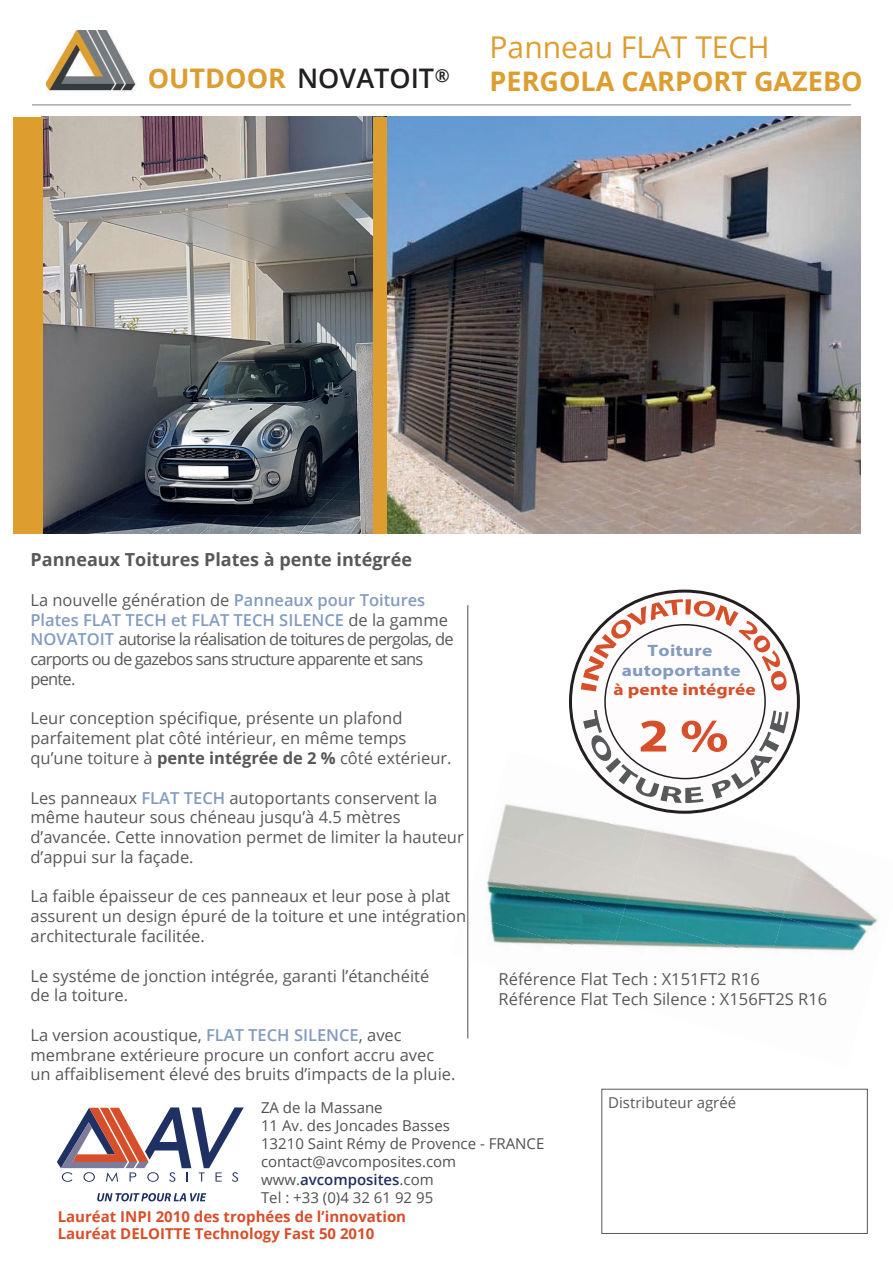
<style>
.page{position:relative;width:893px;height:1263px;background:#fff}
.page>*{position:absolute;margin:0;border:0;box-sizing:border-box;transform-origin:0 0}
.t1{font:700 46.8px "Myriad Pro";color:#d74f2a;scale:1.18 1}
.t2{font:30px "Open Sans";color:#dd9d2f}
.t3{font:700 27px "Open Sans";color:#dd9d2f}
.t4{font:600 27px "Open Sans";color:#231f20}
.t5{font:700 18px "Open Sans";color:#57585a}
.t6{font:16.5px/19.8px "Open Sans";color:#57585a}
.t7{font:16.5px/19.8px "Open Sans";letter-spacing:-.05em;color:#57585a}
.t8{font:700 16.5px/19.8px "Myriad Pro";letter-spacing:.015em;color:#829bbf;text-align:center;scale:1.18 1}
.t9{font:700 16.5px "Myriad Pro";color:#d74f2a;scale:1.18 1}
.t10{font:15px/18px "Open Sans";color:#4f5152}
.t11{font:700 15px/16.5px "Open Sans";color:#d74f2a}
.t12{font:15px "Open Sans";color:#57585a}
.s1{font-weight:700;color:#dd9d2f}
.s2{font-weight:600;color:#829bbf}
.s3{font-weight:700}
.s4{font-weight:600;color:#1f3162}
</style>
<div class="page">
<img style="left:646px;top:799px;width:96px;height:34px">
<img style="left:794px;top:856px;width:27px;height:20px">
<img style="left:499px;top:803px;width:147px;height:30px">
<img style="left:783px;top:876px;width:91px;height:41px">
<div style="left:489px;top:832px;width:145px;height:42px;background:#cecbc6"></div>
<img style="left:623px;top:874px;width:160px;height:43px">
<img style="left:771px;top:917px;width:107px;height:34px">
<img style="left:468px;top:873px;width:155px;height:42px">
<img style="left:611px;top:915px;width:160px;height:35px">
<img style="left:468px;top:913px;width:143px;height:84px">
<img style="left:599px;top:956px;width:12px;height:41px">
<img style="left:43px;top:117px;width:331px;height:416px">
<hr style="left:32px;top:105px;width:819px;height:1px;background:#808285">
<svg style="left:97px;top:1193px;width:109px;height:8px"></svg>
<svg style="left:57px;top:1107px;width:187px;height:75px"></svg>
<div style="left:601px;top:1089px;width:267px;height:145px;border:1px solid #57585a"></div>
<hr style="left:467px;top:605px;width:1px;height:433px;background:#4f5152">
<div style="left:14px;top:117px;width:29px;height:416px;background:#dd9d2f"></div>
<div style="left:374px;top:117px;width:15px;height:416px;background:#dd9d2f"></div>
<div style="left:570px;top:591px;width:228px;height:221px;background:#fefcfd;border-radius:50%"></div>
<svg style="left:583px;top:710px;width:120px;height:93px"></svg>
<svg style="left:712px;top:710px;width:77px;height:89px"></svg>
<svg style="left:581px;top:599px;width:207px;height:92px"></svg>
<img style="left:387px;top:117px;width:473px;height:417px">
<img style="left:47px;top:30px;width:89px;height:62px">
<h3 class="t4" style="left:148px;top:60px;width:304px"><span class="s1">OUTDOOR</span> NOVATOIT<sup>®</sup></h3>
<h2 class="t2" style="left:490px;top:27px;width:282px">Panneau FLAT TECH</h2>
<h3 class="t3" style="left:490px;top:62px;width:375px">PERGOLA CARPORT GAZEBO</h3>
<p class="t5" style="left:30px;top:547px;width:383px">Panneaux Toitures Plates à pente intégrée</p>
<p class="t7" style="left:30px;top:589px;width:425px">La nouvelle génération de <span class="s2">Panneaux pour Toitures Plates FLAT TECH et FLAT TECH SILENCE</span> de la gamme <span class="s2">NOVATOIT</span> autorise la réalisation de toitures de pergolas, de carports ou de gazebos sans structure apparente et sans pente.</p>
<p class="t6" style="left:30px;top:708px;width:423px">Leur conception spécifique, présente un plafond parfaitement plat côté intérieur, en même temps qu’une toiture à <span class="s3">pente intégrée de 2 %</span> côté extérieur.</p>
<p class="t6" style="left:30px;top:787px;width:435px">Les panneaux <span class="s2">FLAT TECH</span> autoportants conservent la même hauteur sous chéneau jusqu’à 4.5 mètres d’avancée. Cette innovation permet de limiter la hauteur d’appui sur la façade.</p>
<p class="t6" style="left:30px;top:886px;width:437px">La faible épaisseur de ces panneaux et leur pose à plat assurent un design épuré de la toiture et une intégration architecturale facilitée.</p>
<p class="t6" style="left:30px;top:965px;width:400px">Le systéme de jonction intégrée, garanti l’étanchéité de la toiture.</p>
<p class="t6" style="left:30px;top:1024px;width:426px">La version acoustique, <span class="s2">FLAT TECH SILENCE</span>, avec membrane extérieure procure un confort accru avec un affaiblisement élevé des bruits d’impacts de la pluie.</p>
<p class="t8" style="left:622px;top:640px;width:102px">Toiture autoportante</p>
<p class="t9" style="left:613px;top:679px;width:122px">à pente intégrée</p>
<h1 class="t1" style="left:638px;top:705px;width:78px">2 %</h1>
<p class="t6" style="left:499px;top:969px;width:330px">Référence Flat Tech : X151FT2 R16<br>Référence Flat Tech Silence : X156FT2S R16</p>
<p class="t10" style="left:261px;top:1098px;width:285px">ZA de la Massane<br>11 Av. des Joncades Basses<br>13210 Saint Rémy de Provence - FRANCE contact@avcomposites.com www.<span class="s4">avcomposites</span>.com<br>Tel : +33 (0)4 32 61 92 95</p>
<p class="t12" style="left:608px;top:1092px;width:129px">Distributeur agréé</p>
<p class="t11" style="left:58px;top:1208px;width:350px">Lauréat INPI 2010 des trophées de l’innovation<br>Lauréat DELOITTE Technology Fast 50 2010</p>
</div>
